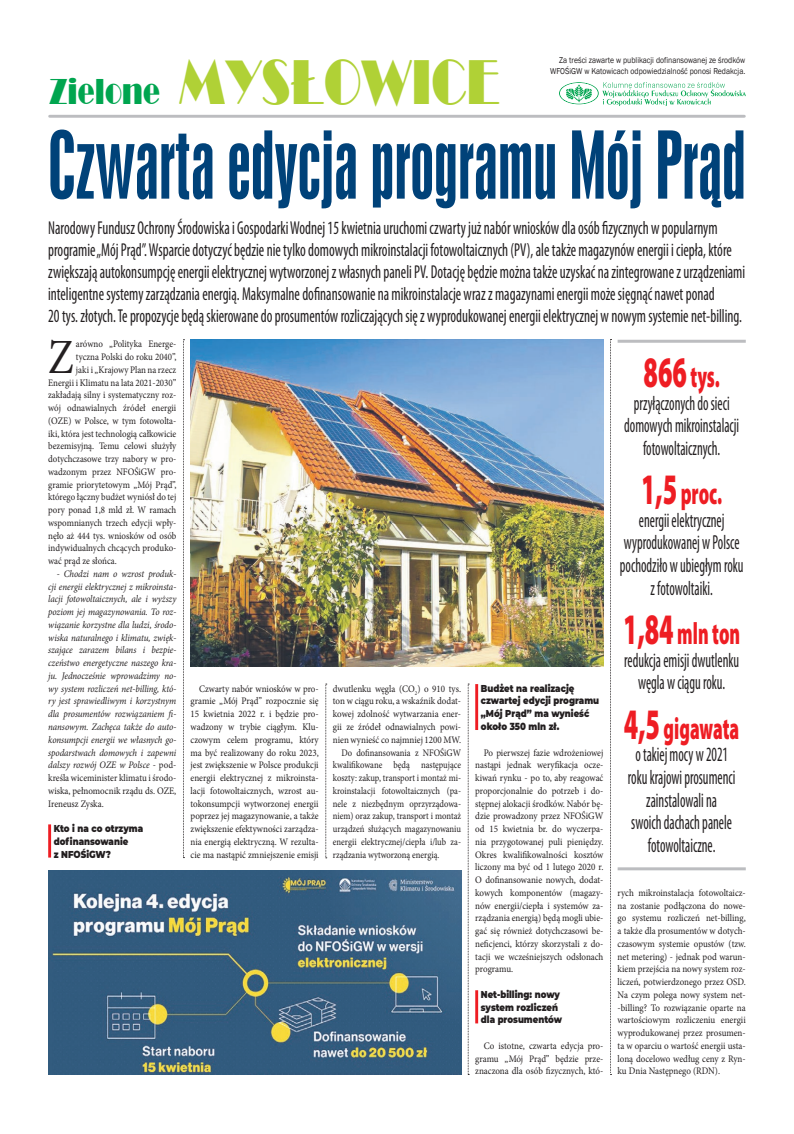
<style>
.page{position:relative;width:794px;height:1134px;background:#fff}
.page>*{position:absolute;margin:0;border:0;box-sizing:border-box;transform-origin:0 0}
.Tekst{font:87.2px "Swis 924 EU";color:#004279;scale:.85 1}
.t1{font:65.2px "Bravo";color:#b0d136;scale:.75 1}
.Tekst-2{font:49.2px "Minion Pro";color:#231f20;scale:.85 1}
.tytul_maly{font:900 30.8px "Myriad Pro";color:#ee1d23;scale:.58 1}
.tytul_maly-2{font:condensed 20.4px/22.6px "Myriad Pro";color:#231f20;text-align:center;scale:.7 1}
.Tekst-3{font:condensed 18.7px/22px "Myriad Pro";color:#231f20;scale:.8 1}
.Tekst-4{font:10px/12.8px "Minion Pro";color:#231f20;text-align:justify;scale:.9 1}
.Tekst-5{font:italic 10px/12.8px "Minion Pro";letter-spacing:-.005em;color:#231f20;text-align:justify;scale:.9 1}
.Tekst-6{font:10px "Minion Pro";color:#231f20;scale:.89 1}
.Tekst-7{font:10px/12.8px "Minion Pro";color:#231f20;text-align:justify;scale:.86 1}
.t2{font:900 10px/12.8px "Montserrat";color:#231f20;scale:.85 1}
.t3{font:8.7px/10.7px "Franklin Gothic";color:#231f20;text-align:right;scale:.88 1}
.s1{font-size:37.2px;color:#00a54f}
.s2{font-style:normal}
.s3{font-size:43.7px}
</style>
<div class="page">
<hr style="left:50px;top:115px;width:694px;height:3px;background:#bcbdc0">
<svg style="left:559px;top:82px;width:187px;height:24px"></svg>
<hr style="left:617px;top:340px;width:129px;height:3px;background:#bcbdc0">
<hr style="left:617px;top:867px;width:129px;height:3px;background:#bcbdc0">
<img style="left:48px;top:870px;width:413px;height:204px">
<img style="left:190px;top:340px;width:413px;height:326px">
<hr style="left:48px;top:824px;width:3px;height:33px;background:#ee1d23">
<hr style="left:475px;top:684px;width:3px;height:46px;background:#ee1d23">
<hr style="left:475px;top:990px;width:3px;height:33px;background:#ee1d23">
<svg style="left:183px;top:339px;width:1px;height:519px"></svg>
<svg style="left:325px;top:684px;width:2px;height:174px"></svg>
<svg style="left:468px;top:684px;width:1px;height:391px"></svg>
<svg style="left:610px;top:339px;width:1px;height:736px"></svg>
<p class="t1" style="left:49px;top:47px;width:602px"><span class="s1">Zielone</span> MYSŁOWICE</p>
<p class="t3" style="left:550px;top:55px;width:223px">Za treści zawarte w publikacji dofinansowanej ze środków<br>WFOŚiGW w Katowicach odpowiedzialność ponosi Redakcja.</p>
<p class="Tekst" style="left:48px;top:113px;width:822px">Czwarta edycja programu Mój Prąd</p>
<p class="Tekst-3" style="left:48px;top:216px;width:872px">Narodowy Fundusz Ochrony Środowiska i Gospodarki Wodnej 15 kwietnia uruchomi czwarty już nabór wniosków dla osób fizycznych w popularnym programie „Mój Prąd”. Wsparcie dotyczyć będzie nie tylko domowych mikroinstalacji fotowoltaicznych (PV), ale także magazynów energii i ciepła, które zwiększają autokonsumpcję energii elektrycznej wytworzonej z własnych paneli PV. Dotację będzie można także uzyskać na zintegrowane z urządzeniami inteligentne systemy zarządzania energią. Maksymalne dofinansowanie na mikroinstalacje wraz z magazynami energii może sięgnąć nawet ponad<br>20 tys. złotych. Te propozycje będą skierowane do prosumentów rozliczających się z wyprodukowanej energii elektrycznej w nowym systemie net-billing.</p>
<p class="Tekst-2" style="left:48px;top:324px;width:31px">Z</p>
<p class="Tekst-6" style="left:76px;top:337px;width:114px">arówno „Polityka Energe-</p>
<p class="Tekst-6" style="left:76px;top:350px;width:114px">tyczna Polski do roku 2040”,</p>
<p class="Tekst-6" style="left:76px;top:363px;width:114px">jaki i „Krajowy Plan na rzecz</p>
<p class="Tekst-6" style="left:48px;top:376px;width:145px">Energii i Klimatu na lata 2021-2030”</p>
<p class="Tekst-6" style="left:48px;top:388px;width:145px">zakładają silny i systematyczny roz-</p>
<p class="Tekst-6" style="left:48px;top:401px;width:145px">wój odnawialnych źródeł energii</p>
<p class="Tekst-6" style="left:48px;top:414px;width:145px">(OZE) w Polsce, w tym fotowolta-</p>
<p class="Tekst-6" style="left:48px;top:427px;width:145px">iki, która jest technologią całkowicie</p>
<p class="Tekst-6" style="left:48px;top:439px;width:145px">bezemisyjną. Temu celowi służyły</p>
<p class="Tekst-6" style="left:48px;top:452px;width:145px">dotychczasowe trzy nabory w pro-</p>
<p class="Tekst-6" style="left:48px;top:465px;width:145px">wadzonym przez NFOŚiGW pro-</p>
<p class="Tekst-6" style="left:48px;top:478px;width:145px">gramie priorytetowym „Mój Prąd”,</p>
<p class="Tekst-6" style="left:48px;top:490px;width:145px">którego łączny budżet wyniósł do tej</p>
<p class="Tekst-6" style="left:48px;top:503px;width:145px">pory ponad 1,8 mld zł. W ramach</p>
<p class="Tekst-6" style="left:48px;top:516px;width:145px">wspomnianych trzech edycji wpły-</p>
<p class="Tekst-6" style="left:48px;top:529px;width:145px">nęło aż 444 tys. wniosków od osób</p>
<p class="Tekst-6" style="left:48px;top:541px;width:145px">indywidualnych chcących produko-</p>
<p class="Tekst-6" style="left:48px;top:554px;width:78px">wać prąd ze słońca.</p>
<p class="Tekst-5" style="left:48px;top:567px;width:144px;text-indent:9px">- Chodzi nam o wzrost produk&shy;cji energii elektrycznej z mikroinsta&shy;lacji fotowoltaicznych, ale i wyższy poziom jej magazynowania. To roz&shy;wiązanie korzystne dla ludzi, środo&shy;wiska naturalnego i klimatu, zwięk&shy;szające zarazem bilans i bezpie&shy;czeństwo energetyczne naszego kra&shy;ju. Jednocześnie wprowadzimy no&shy;wy system rozliczeń net-billing, któ&shy;ry jest sprawiedliwym i korzystnym dla prosumentów rozwiązaniem fi&shy;nansowym. Zachęca także do auto&shy;konsumpcji energii we własnych go&shy;spodarstwach domowych i zapewni dalszy rozwój OZE w Polsce <span class="s2">- pod&shy;kreśla wiceminister klimatu i środo&shy;wiska, pełnomocnik rządu ds. OZE, Ireneusz Zyska.</span></p>
<p class="t2" style="left:54px;top:821px;width:106px">Kto i na co otrzyma dofinansowanie</p>
<p class="t2" style="left:54px;top:847px;width:69px">z NFOŚiGW?</p>
<p class="Tekst-4" style="left:190px;top:682px;width:144px;text-indent:9px">Czwarty nabór wniosków w pro&shy;gramie „Mój Prąd” rozpocznie się 15 kwietnia 2022 r. i będzie pro&shy;wadzony w trybie ciągłym. Klu&shy;czowym celem programu, który ma być realizowany do roku 2023, jest zwiększenie w Polsce produkcji energii elektrycznej z mikroinsta&shy;lacji fotowoltaicznych, wzrost au&shy;tokonsumpcji wytworzonej energii poprzez jej magazynowanie, a także zwiększenie efektywności zarządza&shy;nia energią elektryczną. W rezulta&shy;cie ma nastąpić zmniejszenie emisji</p>
<p class="Tekst-4" style="left:333px;top:682px;width:144px">dwutlenku węgla (CO<sub>2</sub>) o 910 tys. ton w ciągu roku, a wskaźnik dodat&shy;kowej zdolność wytwarzania ener&shy;gii ze źródeł odnawialnych powi&shy;nien wynieść co najmniej 1200 MW.</p>
<p class="Tekst-7" style="left:333px;top:746px;width:150px;text-indent:9px">Do dofinansowania z NFOŚiGW kwalifikowane będą następujące koszty: zakup, transport i montaż mi&shy;kroinstalacji fotowoltaicznych (pa&shy;nele z niezbędnym oprzyrządowa&shy;niem) oraz zakup, transport i montaż urządzeń służących magazynowaniu energii elektrycznej/ciepła i/lub za&shy;rządzania wytworzoną energią.</p>
<p class="t2" style="left:481px;top:681px;width:141px">Budżet na realizację czwartej edycji programu „Mój Prąd” ma wynieść około 350 mln zł.</p>
<p class="Tekst-4" style="left:475px;top:746px;width:144px;text-indent:9px">Po pierwszej fazie wdrożeniowej nastąpi jednak weryfikacja ocze&shy;kiwań rynku - po to, aby reagować proporcjonalnie do potrzeb i do&shy;stępnej alokacji środków. Nabór bę&shy;dzie prowadzony przez NFOŚiGW od 15 kwietnia br. do wyczerpa&shy;nia przygotowanej puli pieniędzy.<br>Okres kwalifikowalności kosztów liczony ma być od 1 lutego 2020 r.<br>O dofinansowanie nowych, dodat&shy;kowych komponentów (magazy&shy;nów energii/ciepła i systemów za&shy;rządzania energią) będą mogli ubie&shy;gać się również dotychczasowi be&shy;neficjenci, którzy skorzystali z do&shy;tacji we wcześniejszych odsłonach programu.</p>
<p class="t2" style="left:481px;top:987px;width:95px">Net-billing: nowy</p>
<p class="t2" style="left:481px;top:1000px;width:92px">system rozliczeń</p>
<p class="t2" style="left:481px;top:1013px;width:97px">dla prosumentów</p>
<p class="Tekst-4" style="left:475px;top:1039px;width:144px;text-indent:9px">Co istotne, czwarta edycja pro&shy;gramu „Mój Prąd” będzie prze&shy;znaczona dla osób fizycznych, któ-</p>
<p class="tytul_maly" style="left:643px;top:356px;width:133px"><span class="s3">866</span> tys.</p>
<p class="tytul_maly-2" style="left:624px;top:391px;width:166px">przyłączonych do sieci domowych mikroinstalacji fotowoltaicznych.</p>
<p class="tytul_maly" style="left:641px;top:473px;width:141px"><span class="s3">1,5</span> proc.</p>
<p class="tytul_maly-2" style="left:620px;top:508px;width:178px">energii elektrycznej wyprodukowanej w Polsce pochodziło w ubiegłym roku z fotowoltaiki.</p>
<p class="tytul_maly" style="left:623px;top:613px;width:203px"><span class="s3">1,84</span> mln ton</p>
<p class="tytul_maly-2" style="left:624px;top:648px;width:166px">redukcja emisji dwutlenku węgla w ciągu roku.</p>
<p class="tytul_maly" style="left:624px;top:708px;width:200px"><span class="s3">4,5</span> gigawata</p>
<p class="tytul_maly-2" style="left:628px;top:743px;width:155px">o takiej mocy w 2021 roku krajowi prosumenci zainstalowali na<br>swoich dachach panele fotowoltaiczne.</p>
<p class="Tekst-4" style="left:617px;top:886px;width:144px">rych mikroinstalacja fotowoltaicz&shy;na zostanie podłączona do nowe&shy;go systemu rozliczeń net-billing, a także dla prosumentów w dotych&shy;czasowym systemie opustów (tzw. net metering) - jednak pod warun&shy;kiem przejścia na nowy system roz&shy;liczeń, potwierdzonego przez OSD.<br>Na czym polega nowy system net--billing? To rozwiązanie oparte na wartościowym rozliczeniu energii wyprodukowanej przez prosumen&shy;ta w oparciu o wartość energii usta&shy;loną docelowo według ceny z Ryn&shy;ku Dnia Następnego (RDN).</p>
</div>
